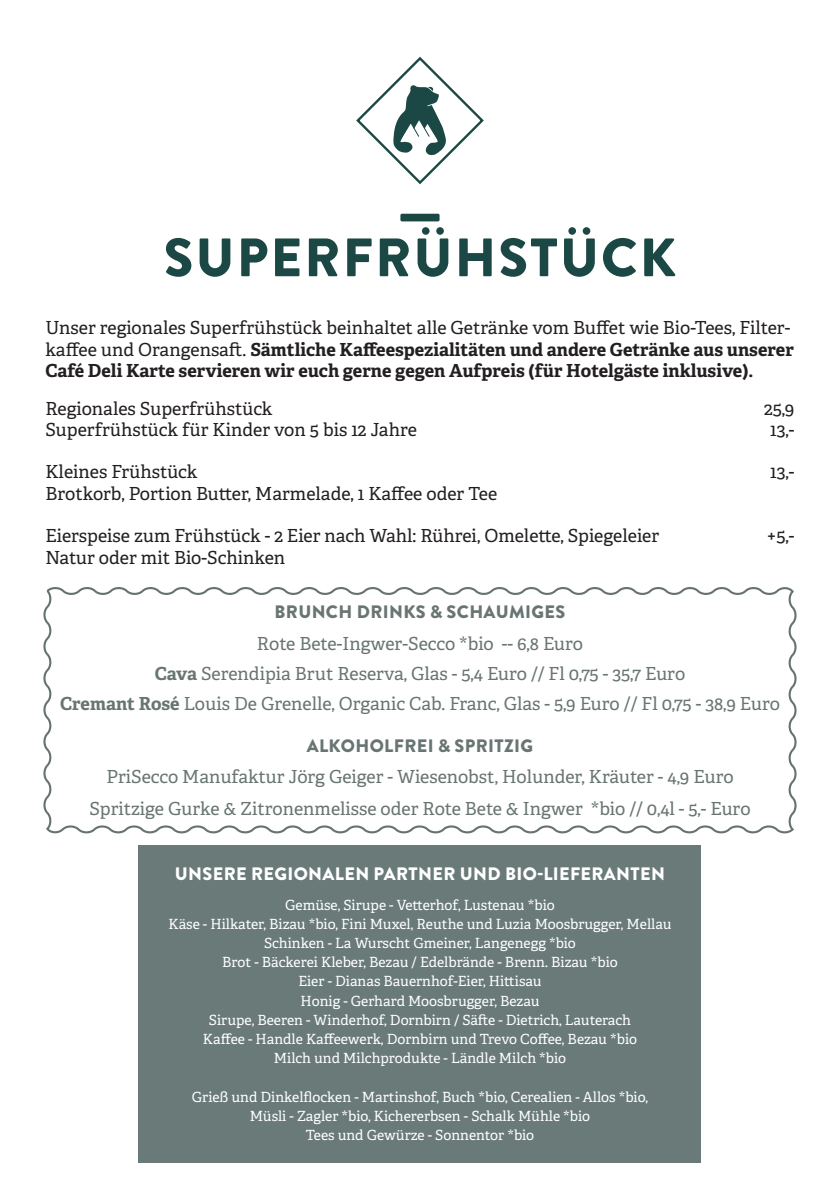
<style>
.page{position:relative;width:840px;height:1191px;background:#fff}
.page>*{position:absolute;margin:0;border:0;box-sizing:border-box;transform-origin:0 0}
.t1{font:900 87.4px "Brandon Grotesque";color:#1b4844}
.t2{font:900 54px "Brandon Grotesque";letter-spacing:.04em;color:#1b4844}
.t3{font:18px "Adelle";color:#687573}
.t4{font:18px/21.6px "Adelle";color:#231f20}
.t5{font:700 18px/21.6px "Adelle";color:#231f20}
.t6{font:900 18px "Brandon Grotesque";letter-spacing:.02em;color:#687573}
.t7{font:900 18px "Brandon Grotesque";letter-spacing:.02em;color:#fff}
.t8{font:14px/19.2px "Adelle";color:#fff;text-align:center}
.s1{font-weight:400}
.s2{font-weight:700}
</style>
<div class="page">
<svg style="left:43px;top:587px;width:754px;height:247px"></svg>
<svg style="left:356px;top:57px;width:127px;height:127px"></svg>
<div style="left:138px;top:845px;width:563px;height:317px;background:#697a78"></div>
<p class="t1" style="left:396px;top:155px;width:48px">–</p>
<p class="t2" style="left:164px;top:219px;width:513px">SUPERFRÜHSTÜCK</p>
<p class="t5" style="left:45px;top:317px;width:749px"><span class="s1">Unser regionales Superfrühstück beinhaltet alle Getränke vom Buffet wie Bio-Tees, Filter&shy;kaffee und Orangensaft.</span> Sämtliche Kaffeespezialitäten und andere Getränke aus unserer<br>Café Deli Karte servieren wir euch gerne gegen Aufpreis (für Hotelgäste inklusive).</p>
<p class="t4" style="left:45px;top:397px;width:373px">Regionales Superfrühstück<br>Superfrühstück für Kinder von 5 bis 12 Jahre</p>
<p class="t4" style="left:763px;top:397px;width:32px">25,9</p>
<p class="t4" style="left:769px;top:418px;width:26px">13,-</p>
<p class="t4" style="left:45px;top:460px;width:453px">Kleines Frühstück<br>Brotkorb, Portion Butter, Marmelade, 1 Kaffee oder Tee</p>
<p class="t4" style="left:769px;top:460px;width:26px">13,-</p>
<p class="t4" style="left:45px;top:524px;width:615px">Eierspeise zum Frühstück - 2 Eier nach Wahl: Rührei, Omelette, Spiegeleier<br>Natur oder mit Bio-Schinken</p>
<p class="t4" style="left:765px;top:524px;width:30px">+5,-</p>
<p class="t6" style="left:274px;top:599px;width:292px">BRUNCH DRINKS &amp; SCHAUMIGES</p>
<p class="t3" style="left:257px;top:630px;width:327px">Rote Bete-Ingwer-Secco *bio -- 6,8 Euro</p>
<p class="t3" style="left:155px;top:660px;width:531px"><span class="s2">Cava</span> Serendipia Brut Reserva, Glas - 5,4 Euro // Fl 0,75 - 35,7 Euro</p>
<p class="t3" style="left:60px;top:690px;width:721px"><span class="s2">Cremant Rosé</span> Louis De Grenelle, Organic Cab. Franc, Glas - 5,9 Euro // Fl 0,75 - 38,9 Euro</p>
<p class="t6" style="left:306px;top:732px;width:228px">ALKOHOLFREI &amp; SPRITZIG</p>
<p class="t3" style="left:106px;top:763px;width:628px">PriSecco Manufaktur Jörg Geiger - Wiesenobst, Holunder, Kräuter - 4,9 Euro</p>
<p class="t3" style="left:89px;top:795px;width:662px">Spritzige Gurke &amp; Zitronenmelisse oder Rote Bete &amp; Ingwer *bio // 0,4l - 5,- Euro</p>
<p class="t7" style="left:175px;top:861px;width:491px">UNSERE REGIONALEN PARTNER UND BIO-LIEFERANTEN</p>
<p class="t8" style="left:285px;top:894px;width:271px">Gemüse, Sirupe - Vetterhof, Lustenau *bio</p>
<p class="t8" style="left:168px;top:913px;width:504px">Käse - Hilkater, Bizau *bio, Fini Muxel, Reuthe und Luzia Moosbrugger, Mellau</p>
<p class="t8" style="left:264px;top:932px;width:313px">Schinken - La Wurscht Gmeiner, Langenegg *bio</p>
<p class="t8" style="left:222px;top:952px;width:396px">Brot - Bäckerei Kleber, Bezau / Edelbrände - Brenn. Bizau *bio</p>
<p class="t8" style="left:298px;top:971px;width:244px">Eier - Dianas Bauernhof-Eier, Hittisau</p>
<p class="t8" style="left:300px;top:990px;width:240px">Honig - Gerhard Moosbrugger, Bezau</p>
<p class="t8" style="left:209px;top:1009px;width:423px">Sirupe, Beeren - Winderhof, Dornbirn / Säfte - Dietrich, Lauterach</p>
<p class="t8" style="left:203px;top:1028px;width:435px">Kaffee - Handle Kaffeewerk, Dornbirn und Trevo Coffee, Bezau *bio</p>
<p class="t8" style="left:274px;top:1048px;width:293px">Milch und Milchprodukte - Ländle Milch *bio</p>
<p class="t8" style="left:192px;top:1086px;width:457px">Grieß und Dinkelflocken - Martinshof, Buch *bio, Cerealien - Allos *bio,<br>Müsli - Zagler *bio, Kichererbsen - Schalk Mühle *bio</p>
<p class="t8" style="left:305px;top:1124px;width:230px">Tees und Gewürze - Sonnentor *bio</p>
</div>
